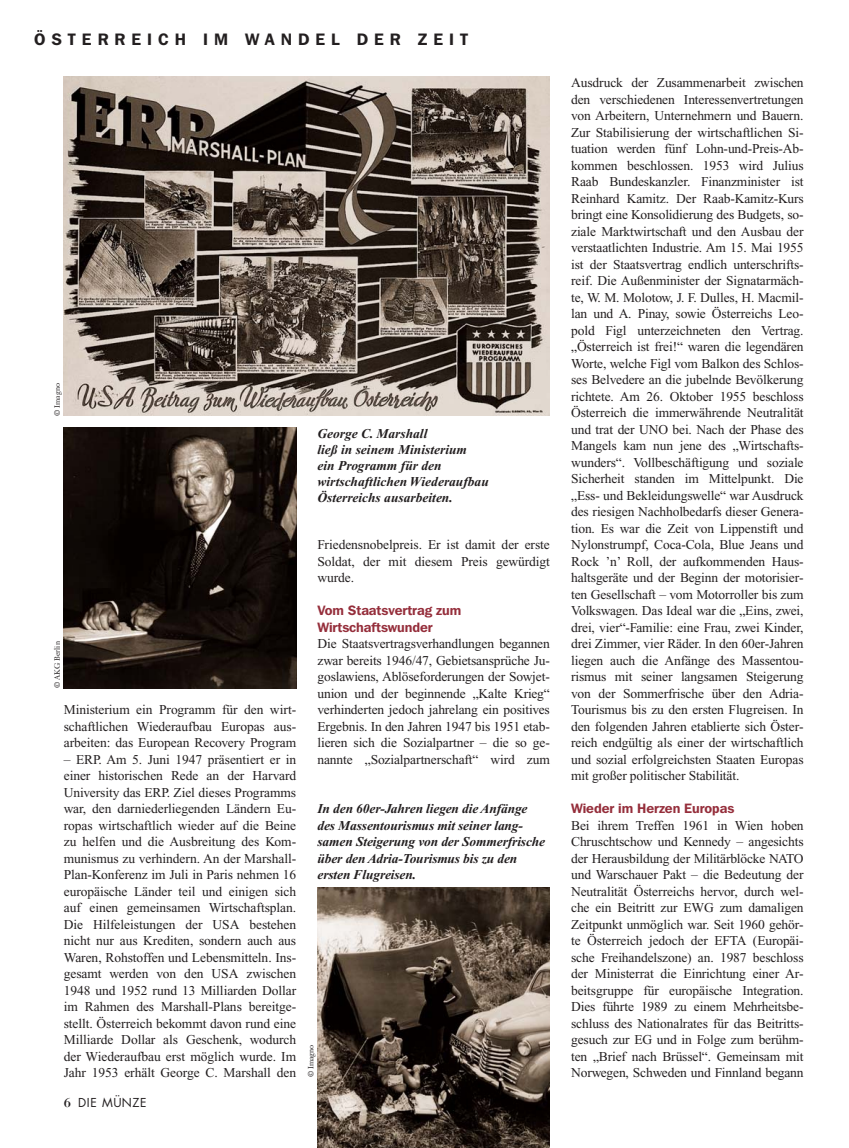
<style>
.page{position:relative;width:849px;height:1148px;background:#fff}
.page>*{position:absolute;margin:0;border:0;box-sizing:border-box;transform-origin:0 0}
.t1{font:600 16.5px "Franklin Gothic IT Cby BT";letter-spacing:.365em;color:#231f20}
.t2{font:13.5px/16.5px "Times New Roman";letter-spacing:-.01em;color:#231f20;text-align:justify}
.t3{font:italic 700 13.5px/16.2px "Times New Roman";letter-spacing:-.01em;color:#231f20}
.t4{font:600 13.5px/16.5px "Franklin Gothic IT Cby BT";letter-spacing:-.005em;color:#952e3b}
.t5{font:12px "Futura";letter-spacing:.06em;color:#231f20}
.t6{font:7.5px "Janson Text";color:#231f20}
.s1{font-family:"Bodoni";font-size:14.25px}
</style>
<div class="page">
<img style="left:64px;top:77px;width:486px;height:338px">
<img style="left:317px;top:887px;width:233px;height:261px">
<img style="left:64px;top:428px;width:232px;height:260px">
<p class="t1" style="left:34px;top:34px;width:435px">ÖSTERREICH IM WANDEL DER ZEIT</p>
<p class="t6" style="left:54px;top:416px;width:34px;rotate:-90deg">© Imagno</p>
<p class="t3" style="left:317px;top:426px;width:173px">George C. Marshall<br>ließ in seinem Ministerium<br>ein Programm für den wirtschaftlichen Wiederaufbau<br>Österreichs ausarbeiten.</p>
<p class="t6" style="left:54px;top:688px;width:48px;rotate:-90deg">© AKG Berlin</p>
<p class="t2" style="left:64px;top:702px;width:234px">Ministerium ein Programm für den wirt&shy;schaftlichen Wiederaufbau Europas aus&shy;arbeiten: das European Recovery Program</p>
<p class="t2" style="left:64px;top:752px;width:234px">– ERP. Am 5. Juni 1947 präsentiert er in einer historischen Rede an der Harvard University das ERP. Ziel dieses Programms war, den darniederliegenden Ländern Eu&shy;ropas wirtschaftlich wieder auf die Beine zu helfen und die Ausbreitung des Kom&shy;munismus zu verhindern. An der Marshall-Plan-Konferenz im Juli in Paris nehmen 16 europäische Länder teil und einigen sich auf einen gemeinsamen Wirtschaftsplan.<br>Die Hilfeleistungen der USA bestehen nicht nur aus Krediten, sondern auch aus Waren, Rohstoffen und Lebensmitteln. Ins&shy;gesamt werden von den USA zwischen 1948 und 1952 rund 13 Milliarden Dollar im Rahmen des Marshall-Plans bereitge&shy;stellt. Österreich bekommt davon rund eine Milliarde Dollar als Geschenk, wodurch der Wiederaufbau erst möglich wurde. Im Jahr 1953 erhält George C. Marshall den</p>
<p class="t5" style="left:64px;top:1097px;width:84px"><span class="s1">6</span> DIE MÜNZE</p>
<p class="t2" style="left:317px;top:538px;width:234px">Friedensnobelpreis. Er ist damit der erste Soldat, der mit diesem Preis gewürdigt wurde.</p>
<p class="t4" style="left:317px;top:604px;width:145px">Vom Staatsvertrag zum<br>Wirtschaftswunder</p>
<p class="t2" style="left:317px;top:637px;width:234px">Die Staatsvertragsverhandlungen begannen zwar bereits 1946/47, Gebietsansprüche Ju&shy;goslawiens, Ablöseforderungen der Sowjet&shy;union und der beginnende „Kalte Krieg“ verhinderten jedoch jahrelang ein positives Ergebnis. In den Jahren 1947 bis 1951 etab&shy;lieren sich die Sozialpartner – die so ge&shy;nannte „Sozialpartnerschaft“ wird zum</p>
<p class="t3" style="left:317px;top:802px;width:229px">In den 60er-Jahren liegen die Anfänge des Massentourismus mit seiner lang&shy;samen Steigerung von der Sommerfrische über den Adria-Tourismus bis zu den ersten Flugreisen.</p>
<p class="t6" style="left:308px;top:1077px;width:34px;rotate:-90deg">© Imagno</p>
<p class="t2" style="left:571px;top:75px;width:234px">Ausdruck der Zusammenarbeit zwischen den verschiedenen Interessenvertretungen von Arbeitern, Unternehmern und Bauern.<br>Zur Stabilisierung der wirtschaftlichen Si&shy;tuation werden fünf Lohn-und-Preis-Ab&shy;kommen beschlossen. 1953 wird Julius Raab Bundeskanzler. Finanzminister ist Reinhard Kamitz. Der Raab-Kamitz-Kurs bringt eine Konsolidierung des Budgets, so&shy;ziale Marktwirtschaft und den Ausbau der verstaatlichten Industrie. Am 15. Mai 1955 ist der Staatsvertrag endlich unterschrifts&shy;reif. Die Außenminister der Signatarmäch&shy;te, W. M. Molotow, J. F. Dulles, H. Macmil&shy;lan und A. Pinay, sowie Österreichs Leo&shy;pold Figl unterzeichneten den Vertrag. „Österreich ist frei!“ waren die legendären Worte, welche Figl vom Balkon des Schlos&shy;ses Belvedere an die jubelnde Bevölkerung richtete. Am 26. Oktober 1955 beschloss Österreich die immerwährende Neutralität und trat der UNO bei. Nach der Phase des Mangels kam nun jene des „Wirtschafts&shy;wunders“. Vollbeschäftigung und soziale Sicherheit standen im Mittelpunkt. Die „Ess- und Bekleidungswelle“ war Ausdruck des riesigen Nachholbedarfs dieser Genera&shy;tion. Es war die Zeit von Lippenstift und Nylonstrumpf, Coca-Cola, Blue Jeans und Rock ’n’ Roll, der aufkommenden Haus&shy;haltsgeräte und der Beginn der motorisier&shy;ten Gesellschaft – vom Motorroller bis zum Volkswagen. Das Ideal war die „Eins, zwei, drei, vier“-Familie: eine Frau, zwei Kinder, drei Zimmer, vier Räder. In den 60er-Jahren liegen auch die Anfänge des Massentou&shy;rismus mit seiner langsamen Steigerung von der Sommerfrische über den Adria-Tourismus bis zu den ersten Flugreisen. In den folgenden Jahren etablierte sich Öster&shy;reich endgültig als einer der wirtschaftlich und sozial erfolgreichsten Staaten Europas mit großer politischer Stabilität.</p>
<p class="t4" style="left:571px;top:801px;width:165px">Wieder im Herzen Europas</p>
<p class="t2" style="left:571px;top:818px;width:234px">Bei ihrem Treffen 1961 in Wien hoben Chruschtschow und Kennedy – angesichts der Herausbildung der Militärblöcke NATO und Warschauer Pakt – die Bedeutung der Neutralität Österreichs hervor, durch wel&shy;che ein Beitritt zur EWG zum damaligen Zeitpunkt unmöglich war. Seit 1960 gehör&shy;te Österreich jedoch der EFTA (Europäi&shy;sche Freihandelszone) an. 1987 beschloss der Ministerrat die Einrichtung einer Ar&shy;beitsgruppe für europäische Integration.<br>Dies führte 1989 zu einem Mehrheitsbe&shy;schluss des Nationalrates für das Beitritts&shy;gesuch zur EG und in Folge zum berühm&shy;ten „Brief nach Brüssel“. Gemeinsam mit Norwegen, Schweden und Finnland begann</p>
</div>
